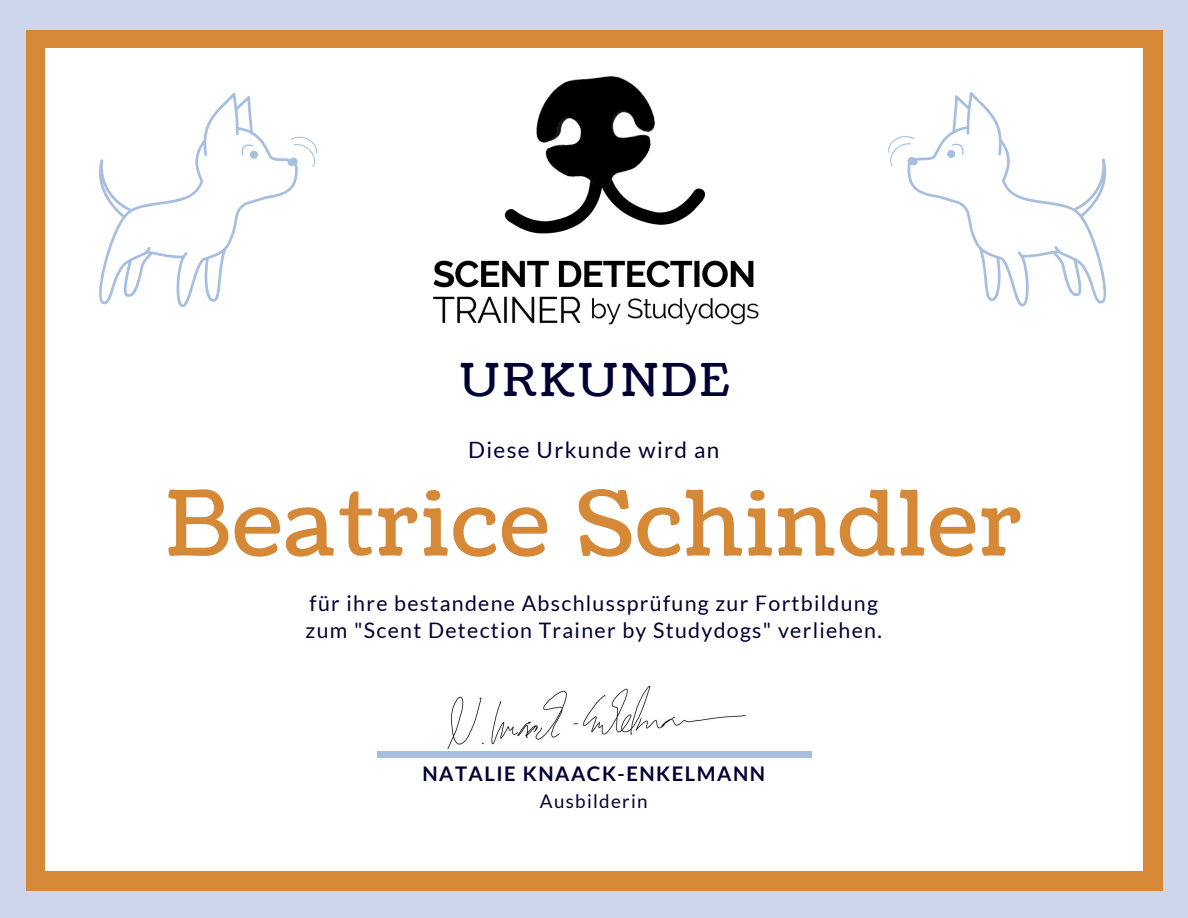
<style>
.page{position:relative;width:1188px;height:918px;background:#ced6ec}
.page>*{position:absolute;margin:0;border:0;box-sizing:border-box;transform-origin:0 0}
.t1{font:90px "Coustard";letter-spacing:.03em;color:#d58836}
.t2{font:45px "Coustard";letter-spacing:.06em;color:#003}
.t3{font:22.5px "Lato";letter-spacing:.06em;color:#003}
.t4{font:21.3px/27px "Lato";letter-spacing:.06em;color:#003}
.t5{font:700 20.25px "Lato";letter-spacing:.075em;color:#003}
.t6{font:18.75px "Lato";letter-spacing:.07em;color:#003}
</style>
<div class="page">
<div style="left:26px;top:30px;width:1136px;height:860px;background:#d58836"></div>
<div style="left:45px;top:48px;width:1098px;height:822px;background:#fff"></div>
<div style="left:377px;top:752px;width:434px;height:5px;background:#a6bedf"></div>
<svg style="left:99px;top:93px;width:199px;height:214px"></svg>
<svg style="left:181px;top:252px;width:7px;height:8px"></svg>
<svg style="left:143px;top:247px;width:8px;height:8px"></svg>
<svg style="left:241px;top:144px;width:12px;height:12px"></svg>
<div style="left:250px;top:151px;width:8px;height:8px;background:#a6bedf;border-radius:50%"></div>
<svg style="left:287px;top:132px;width:31px;height:35px"></svg>
<img style="left:447px;top:686px;width:299px;height:63px">
<svg style="left:908px;top:92px;width:199px;height:215px"></svg>
<svg style="left:1018px;top:251px;width:6px;height:8px"></svg>
<svg style="left:1054px;top:246px;width:8px;height:8px"></svg>
<svg style="left:952px;top:144px;width:12px;height:11px"></svg>
<div style="left:947px;top:150px;width:8px;height:8px;background:#a6bedf;border-radius:50%"></div>
<svg style="left:888px;top:131px;width:30px;height:35px"></svg>
<img style="left:433px;top:75px;width:326px;height:250px">
<h2 class="t2" style="left:460px;top:350px;width:271px">URKUNDE</h2>
<p class="t3" style="left:468px;top:435px;width:253px">Diese Urkunde wird an</p>
<h1 class="t1" style="left:165px;top:463px;width:858px">Beatrice Schindler</h1>
<p class="t4" style="left:306px;top:589px;width:578px">für ihre bestandene Abschlussprüfung zur Fortbildung zum "Scent Detection Trainer by Studydogs" verliehen.</p>
<p class="t5" style="left:422px;top:761px;width:344px">NATALIE KNAACK-ENKELMANN</p>
<p class="t6" style="left:540px;top:790px;width:109px">Ausbilderin</p>
</div>
